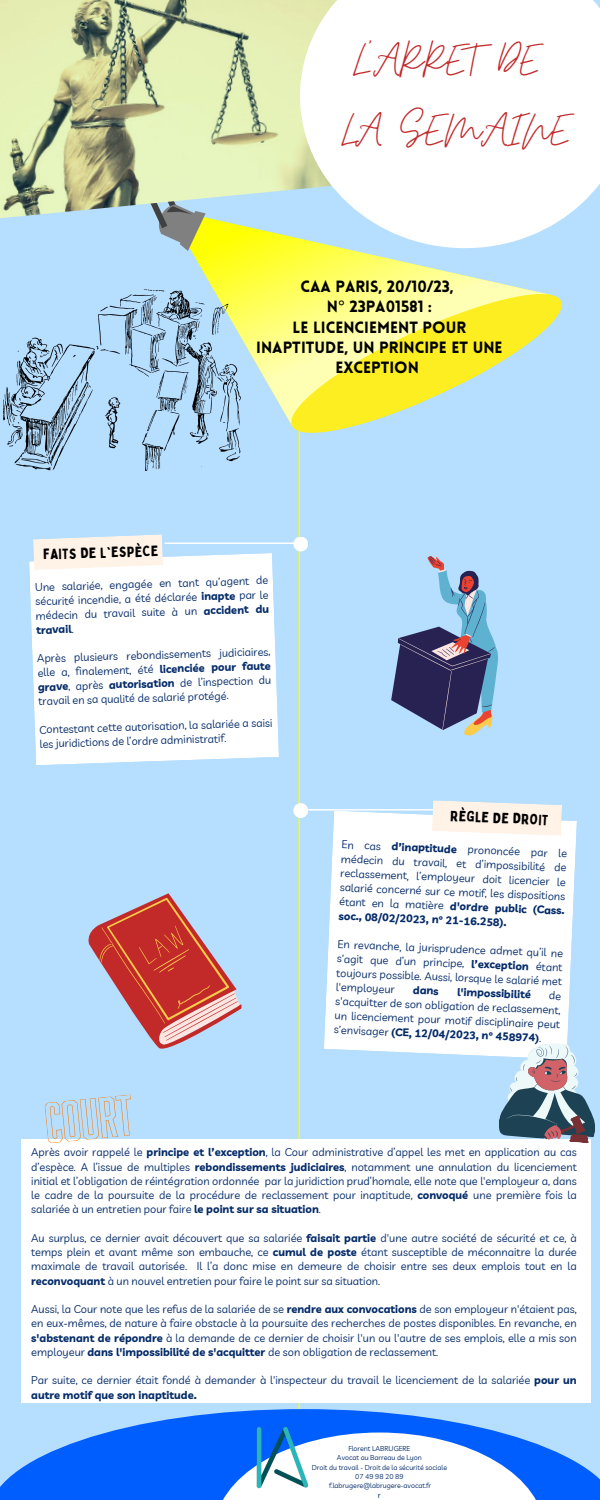
<style>
.page{position:relative;width:600px;height:1500px;background:#b6deff}
.page>*{position:absolute;margin:0;border:0;box-sizing:border-box;transform-origin:0 0}
.t1{font:50px "Moon Time";color:#c22929}
.t2{font:900 15.9px/20.3px "Lovelo";color:#000;text-align:center}
.t3{font:14.5px "Bobby Jones";color:#000}
.t4{font:11px/14.2px "Livvic";color:#052c69;text-align:justify}
.t5{font:700 11px "Livvic";color:#052c69}
.t6{font:8px "Livvic";color:#052c69}
.t7{font:7px "Livvic";color:#052c69}
.s1{font-family:"Noto Sans";font-weight:400}
.s2{font-weight:700}
</style>
<div class="page">
<hr style="left:298px;top:405px;width:2px;height:1004px;background:#ff0">
<hr style="left:165px;top:543px;width:135px;height:1px;background:#fff">
<div style="left:293px;top:537px;width:15px;height:14px;background:#fff;border-radius:50%"></div>
<div style="left:29px;top:553px;width:250px;height:212px;background:#fff"></div>
<svg style="left:33px;top:534px;width:130px;height:36px;background:#f8f1ea"></svg>
<svg style="left:192px;top:221px;width:274px;height:238px"></svg>
<svg style="left:158px;top:221px;width:59px;height:32px"></svg>
<svg style="left:278px;top:271px;width:284px;height:185px"></svg>
<img style="left:0;top:0;width:300px;height:221px">
<svg style="left:300px;top:0;width:300px;height:248px;background:#f7fbfb"></svg>
<svg style="left:0;top:1409px;width:600px;height:91px;fill:#005eff"></svg>
<svg style="left:214px;top:1433px;width:330px;height:67px;background:#b6d1fe"></svg>
<hr style="left:301px;top:809px;width:135px;height:2px;background:#fff">
<div style="left:293px;top:803px;width:15px;height:15px;background:#fff;border-radius:50%"></div>
<div style="left:324px;top:811px;width:253px;height:245px;background:#fff"></div>
<svg style="left:89px;top:893px;width:153px;height:156px"></svg>
<svg style="left:432px;top:800px;width:130px;height:36px;background:#f8f1ea"></svg>
<div style="left:21px;top:1139px;width:569px;height:264px;background:#fff"></div>
<svg style="left:44px;top:1094px;width:87px;height:50px"></svg>
<svg style="left:498px;top:1039px;width:97px;height:105px"></svg>
<img style="left:3px;top:289px;width:238px;height:181px">
<svg style="left:391px;top:556px;width:107px;height:180px"></svg>
<img style="left:257px;top:1426px;width:51px;height:62px">
<p class="t1" style="left:353px;top:29px;width:187px">L'ARRET DE</p>
<p class="t1" style="left:341px;top:99px;width:230px">LA SEMAINE</p>
<p class="t3" style="left:43px;top:546px;width:116px;rotate:-2deg">FAITS DE L'ESPÈCE</p>
<p class="t2" style="left:301px;top:278px;width:155px">CAA PARIS, 20/10/23,</p>
<p class="t2" style="left:327px;top:298px;width:107px">N<span class="s1">°</span> 23PA01581 :</p>
<p class="t2" style="left:256px;top:319px;width:248px">LE LICENCIEMENT POUR<br>INAPTITUDE, UN PRINCIPE ET UNE<br>EXCEPTION</p>
<p class="t4" style="left:35px;top:580px;width:235px;rotate:-2deg">Une salariée, engagée en tant qu’agent de sécurité incendie, a été déclarée <span class="s2">inapte</span> par le médecin du travail suite à un <span class="s2">accident du travail</span>.</p>
<p class="t4" style="left:37px;top:652px;width:235px;rotate:-2deg">Après plusieurs rebondissements judiciaires, elle a, finalement, été <span class="s2">licenciée pour faute grave</span>, après <span class="s2">autorisation</span> de l’inspection du travail en sa qualité de salarié protégé.</p>
<p class="t4" style="left:39px;top:723px;width:235px;rotate:-2deg">Contestant cette autorisation, la salariée a saisi les juridictions de l’ordre administratif.</p>
<p class="t3" style="left:451px;top:807px;width:99px;rotate:2deg">RÈGLE DE DROIT</p>
<p class="t4" style="left:341px;top:838px;width:228px;rotate:2deg">En cas <span class="s2">d’inaptitude</span> prononcée par le médecin du travail, et d’impossibilité de reclassement, l’employeur doit licencier le salarié concerné sur ce motif, les dispositions étant en la matière <span class="s2">d'ordre public (Cass. soc., 08/02/2023, n° 21-16.258).</span></p>
<p class="t4" style="left:338px;top:937px;width:227px;rotate:2deg">En revanche, la jurisprudence admet qu’il ne s’agit que d’un principe, <span class="s2">l’exception</span> étant toujours possible. Aussi, lorsque le salarié met l'employeur</p>
<p class="t5" style="left:413px;top:983px;width:27px;rotate:2deg">dans</p>
<p class="t5" style="left:457px;top:985px;width:75px;rotate:2deg">l'impossibilité</p>
<p class="t4" style="left:336px;top:981px;width:227px;text-indent:214px;rotate:2deg">de s'acquitter de son obligation de reclassement, un licenciement pour motif disciplinaire peut s’envisager <span class="s2">(CE, 12/04/2023, n° 458974)</span>.</p>
<p class="t4" style="left:31px;top:1145px;width:547px">Après avoir rappelé le <span class="s2">principe et l’exception</span>, la Cour administrative d’appel les met en application au cas d’espèce. A l’issue de multiples <span class="s2">rebondissements judiciaires</span>, notamment une annulation du licenciement initial et l’obligation de réintégration ordonnée par la juridiction prud’homale, elle note que l'employeur a, dans le cadre de la poursuite de la procédure de reclassement pour inaptitude, <span class="s2">convoqué</span> une première fois la salariée à un entretien pour faire <span class="s2">le point sur sa situation</span>.</p>
<p class="t4" style="left:31px;top:1231px;width:547px">Au surplus, ce dernier avait découvert que sa salariée <span class="s2">faisait partie</span> d'une autre société de sécurité et ce, à temps plein et avant même son embauche, ce <span class="s2">cumul de poste</span> étant susceptible de méconnaitre la durée maximale de travail autorisée. Il l’a donc mise en demeure de choisir entre ses deux emplois tout en la <span class="s2">reconvoquant</span> à un nouvel entretien pour faire le point sur sa situation.</p>
<p class="t4" style="left:31px;top:1302px;width:547px">Aussi, la Cour note que les refus de la salariée de se <span class="s2">rendre aux convocations</span> de son employeur n'étaient pas, en eux-mêmes, de nature à faire obstacle à la poursuite des recherches de postes disponibles. En revanche, en <span class="s2">s'abstenant de répondre</span> à la demande de ce dernier de choisir l'un ou l'autre de ses emplois, elle a mis son employeur <span class="s2">dans l'impossibilité de s'acquitter</span> de son obligation de reclassement.</p>
<p class="t4" style="left:31px;top:1373px;width:547px">Par suite, ce dernier était fondé à demander à l'inspecteur du travail le licenciement de la salariée <span class="s2">pour un autre motif que son inaptitude.</span></p>
<p class="t7" style="left:348px;top:1444px;width:64px">Florent LABRUGERE</p>
<p class="t7" style="left:337px;top:1453px;width:86px">Avocat au Barreau de Lyon</p>
<p class="t7" style="left:312px;top:1463px;width:137px">Droit du travail - Droit de la sécurité sociale</p>
<p class="t7" style="left:355px;top:1472px;width:50px">07 49 98 20 89</p>
<p class="t7" style="left:329px;top:1481px;width:104px">f.labrugere@labrugere-avocat.fr</p>
<p class="t6" style="left:378px;top:1490px;width:5px">r</p>
</div>
